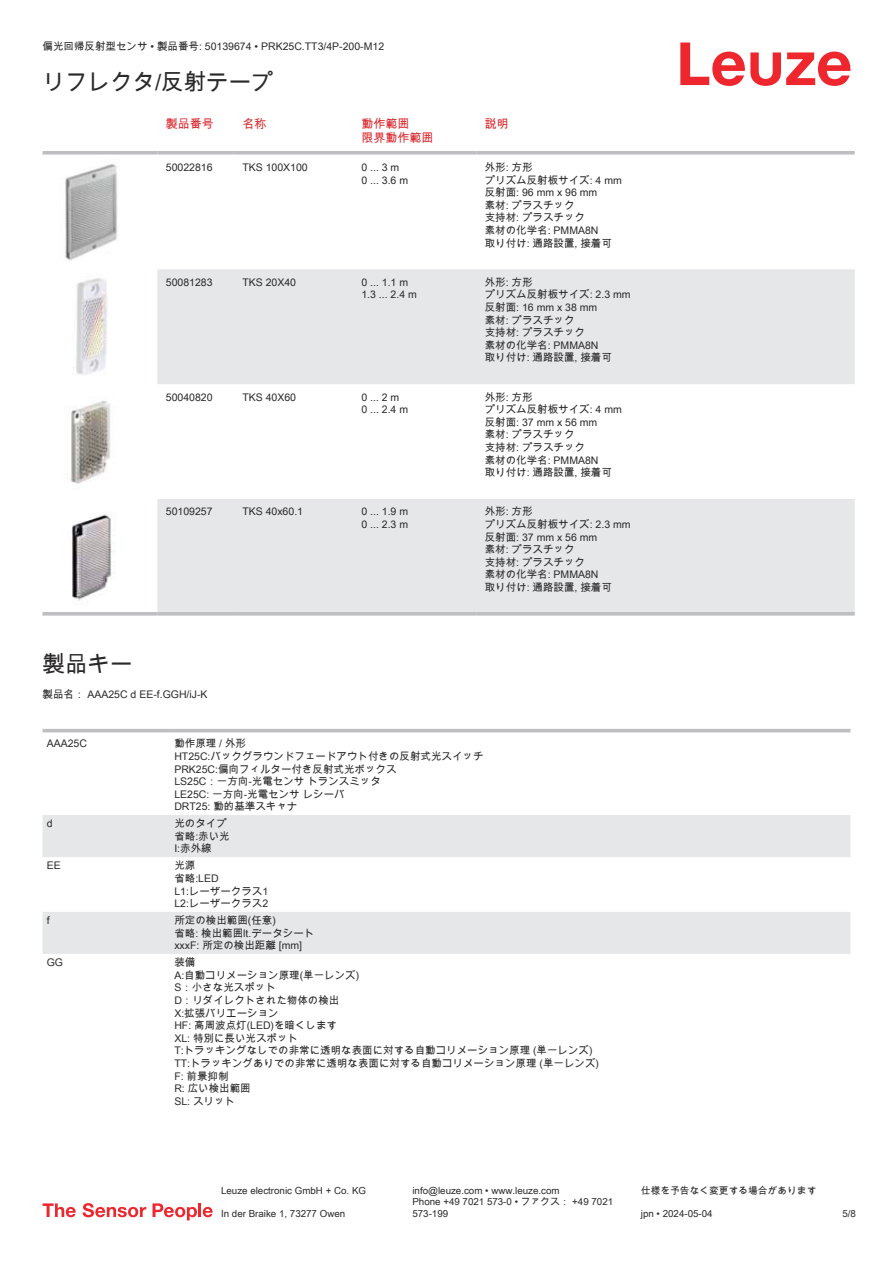
<style>
.page{position:relative;width:893px;height:1263px;background:#fff}
.page>*{position:absolute;margin:0;border:0;box-sizing:border-box;transform-origin:0 0}
.t1{font:22.5px "Arial Unicode MS";color:#2b292a}
.t2{font:12px/14.4px "Arial Unicode MS";color:#db2a30}
.t3{font:10.5px/12.6px "Arial Unicode MS";color:#2b292a}
.t4{font:9.75px/11.7px "Arial Unicode MS";color:#2b292a}
</style>
<div class="page">
<svg style="left:680px;top:43px;width:170px;height:43px"></svg>
<svg style="left:157px;top:269px;width:698px;height:343px;fill:#e6e7e9"></svg>
<svg style="left:43px;top:151px;width:114px;height:4px"></svg>
<svg style="left:157px;top:151px;width:77px;height:4px"></svg>
<svg style="left:234px;top:151px;width:119px;height:4px"></svg>
<svg style="left:353px;top:151px;width:123px;height:4px"></svg>
<svg style="left:476px;top:151px;width:379px;height:4px;background:#c4c6c8"></svg>
<svg style="left:43px;top:612px;width:114px;height:4px"></svg>
<svg style="left:157px;top:612px;width:77px;height:4px"></svg>
<svg style="left:234px;top:612px;width:119px;height:4px"></svg>
<svg style="left:353px;top:612px;width:123px;height:4px"></svg>
<svg style="left:476px;top:612px;width:379px;height:4px;background:#c3c5c7"></svg>
<img style="left:65px;top:164px;width:53px;height:97px">
<img style="left:73px;top:278px;width:34px;height:97px">
<img style="left:70px;top:400px;width:41px;height:84px">
<img style="left:72px;top:514px;width:44px;height:87px">
<svg style="left:43px;top:815px;width:807px;height:139px;fill:#e6e7e9"></svg>
<hr style="left:43px;top:729px;width:127px;height:3px;background:#bdbfc1">
<hr style="left:170px;top:729px;width:680px;height:3px;background:#bdbfc1">
<svg style="left:43px;top:1203px;width:33px;height:14px"></svg>
<svg style="left:83px;top:1203px;width:63px;height:14px"></svg>
<svg style="left:153px;top:1203px;width:44px;height:17px"></svg>
<hr style="left:198px;top:1203px;width:3px;height:14px;background:#ed272d">
<svg style="left:203px;top:1207px;width:10px;height:10px"></svg>
<p class="t3" style="left:43px;top:40px;width:343px">偏光回帰反射型センサ • 製品番号: 50139674 • PRK25C.TT3/4P-200-M12</p>
<h1 class="t1" style="left:43px;top:66px;width:233px">リフレクタ/反射テープ</h1>
<p class="t2" style="left:166px;top:116px;width:49px">製品番号</p>
<p class="t2" style="left:242px;top:116px;width:25px">名称</p>
<p class="t2" style="left:361px;top:116px;width:74px">動作範囲<br>限界動作範囲</p>
<p class="t2" style="left:485px;top:116px;width:25px">説明</p>
<p class="t3" style="left:166px;top:161px;width:48px">50022816</p>
<p class="t3" style="left:242px;top:161px;width:67px">TKS 100X100</p>
<p class="t3" style="left:361px;top:161px;width:48px">0 ... 3 m<br>0 ... 3.6 m</p>
<p class="t3" style="left:485px;top:161px;width:139px">外形: 方形<br>プリズム反射板サイズ: 4 mm反射面: 96 mm x 96 mm<br>素材: プラスチック<br>支持材: プラスチック<br>素材の化学名: PMMA8N<br>取り付け: 通路設置, 接着可</p>
<p class="t3" style="left:166px;top:276px;width:48px">50081283</p>
<p class="t3" style="left:242px;top:276px;width:55px">TKS 20X40</p>
<p class="t3" style="left:361px;top:276px;width:57px">0 ... 1.1 m<br>1.3 ... 2.4 m</p>
<p class="t3" style="left:485px;top:276px;width:147px">外形: 方形<br>プリズム反射板サイズ: 2.3 mm反射面: 16 mm x 38 mm<br>素材: プラスチック<br>支持材: プラスチック<br>素材の化学名: PMMA8N<br>取り付け: 通路設置, 接着可</p>
<p class="t3" style="left:166px;top:390px;width:48px">50040820</p>
<p class="t3" style="left:242px;top:390px;width:55px">TKS 40X60</p>
<p class="t3" style="left:361px;top:390px;width:48px">0 ... 2 m<br>0 ... 2.4 m</p>
<p class="t3" style="left:485px;top:390px;width:139px">外形: 方形<br>プリズム反射板サイズ: 4 mm反射面: 37 mm x 56 mm<br>素材: プラスチック<br>支持材: プラスチック<br>素材の化学名: PMMA8N<br>取り付け: 通路設置, 接着可</p>
<p class="t3" style="left:166px;top:505px;width:48px">50109257</p>
<p class="t3" style="left:242px;top:505px;width:62px">TKS 40x60.1</p>
<p class="t3" style="left:361px;top:505px;width:48px">0 ... 1.9 m<br>0 ... 2.3 m</p>
<p class="t3" style="left:485px;top:505px;width:147px">外形: 方形<br>プリズム反射板サイズ: 2.3 mm反射面: 37 mm x 56 mm<br>素材: プラスチック<br>支持材: プラスチック<br>素材の化学名: PMMA8N<br>取り付け: 通路設置, 接着可</p>
<h1 class="t1" style="left:43px;top:648px;width:91px">製品キー</h1>
<p class="t3" style="left:43px;top:688px;width:167px">製品名： AAA25C d EE-f.GGH/iJ-K</p>
<p class="t3" style="left:47px;top:737px;width:42px">AAA25C</p>
<p class="t3" style="left:174px;top:737px;width:311px">動作原理 / 外形<br>HT25C:バックグラウンドフェードアウト付きの反射式光スイッチ<br>PRK25C:偏向フィルター付き反射式光ボックス<br>LS25C：一方向-光電センサ トランスミッタ<br>LE25C: 一方向-光電センサ レシーバ<br>DRT25: 動的基準スキャナ</p>
<p class="t3" style="left:47px;top:817px;width:7px">d</p>
<p class="t3" style="left:174px;top:817px;width:57px">光のタイプ省略:赤い光<br>I:赤外線</p>
<p class="t3" style="left:47px;top:860px;width:16px">EE</p>
<p class="t3" style="left:174px;top:859px;width:95px">光源<br>省略:LED<br>L1:レーザークラス1<br>L2:レーザークラス2</p>
<p class="t3" style="left:47px;top:914px;width:4px">f</p>
<p class="t3" style="left:174px;top:914px;width:142px">所定の検出範囲(任意)<br>省略: 検出範囲lt.データシートxxxF: 所定の検出距離 [mm]</p>
<p class="t3" style="left:47px;top:956px;width:18px">GG</p>
<p class="t3" style="left:174px;top:956px;width:426px">装備<br>A:自動コリメーション原理(単一レンズ)<br>S：小さな光スポット<br>D：リダイレクトされた物体の検出<br>X:拡張バリエーション<br>HF: 高周波点灯(LED)を暗くします<br>XL: 特別に長い光スポット<br>T:トラッキングなしでの非常に透明な表面に対する自動コリメーション原理 (単一レンズ)<br>TT:トラッキングありでの非常に透明な表面に対する自動コリメーション原理 (単一レンズ)<br>F: 前景抑制<br>R: 広い検出範囲<br>SL: スリット</p>
<p class="t4" style="left:221px;top:1184px;width:146px">Leuze electronic GmbH + Co. KG</p>
<p class="t4" style="left:412px;top:1184px;width:149px">info@leuze.com • www.leuze.com</p>
<p class="t4" style="left:641px;top:1184px;width:177px">仕様を予告なく変更する場合があります</p>
<p class="t4" style="left:221px;top:1207px;width:126px">In der Braike 1, 73277 Owen</p>
<p class="t4" style="left:412px;top:1196px;width:202px">Phone +49 7021 573-0 • ファクス： +49 7021<br>573-199</p>
<p class="t4" style="left:641px;top:1207px;width:73px">jpn • 2024-05-04</p>
<p class="t4" style="left:842px;top:1207px;width:15px">5/8</p>
</div>
